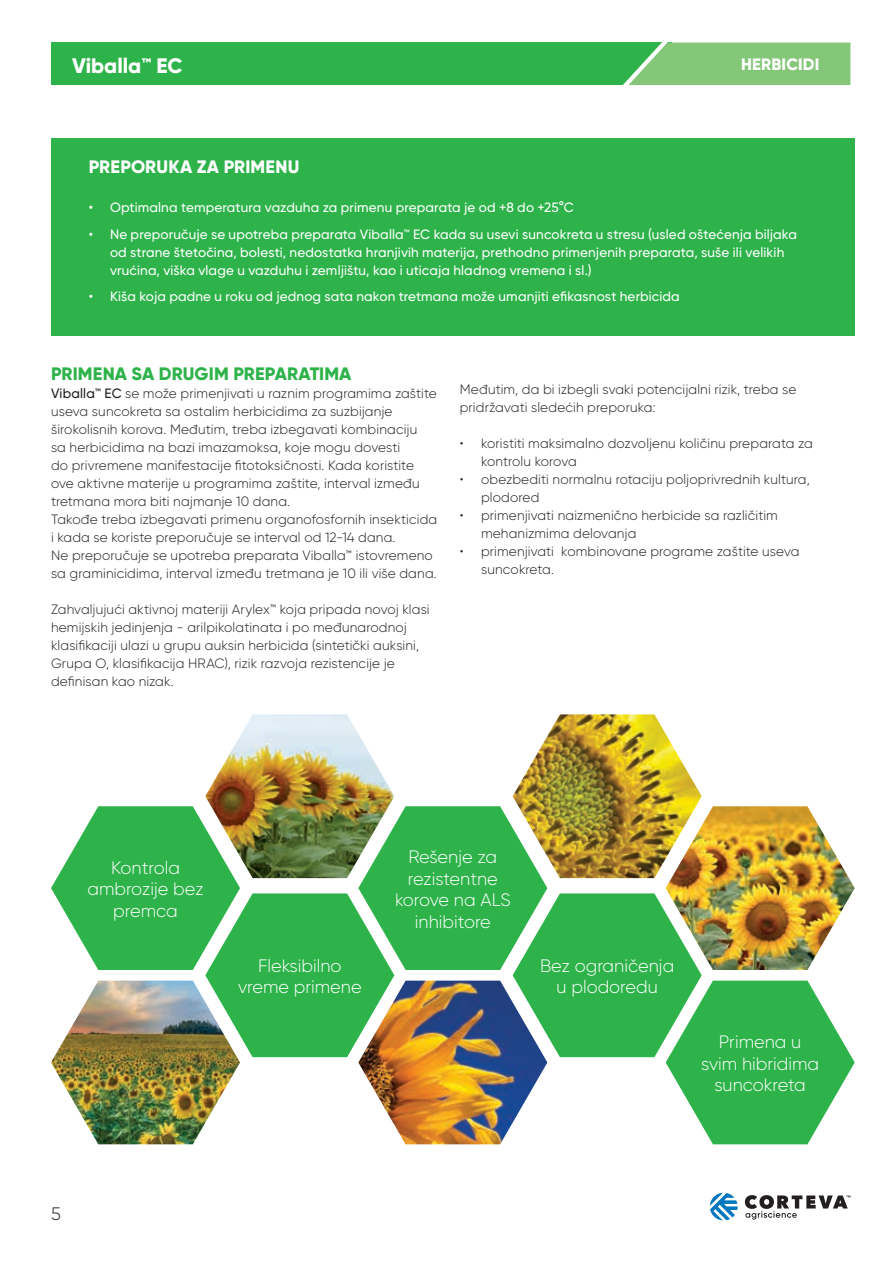
<style>
.page{position:relative;width:893px;height:1263px;background:#fff}
.page>*{position:absolute;margin:0;border:0;box-sizing:border-box;transform-origin:0 0}
.t1{font:800 21px "Gilroy";color:#fff}
.t2{font:300 18px/21.6px "Gilroy";color:#fff;text-align:center}
.t3{font:800 18px "Gilroy";letter-spacing:.005em;color:#2db34a}
.t4{font:800 18px "Gilroy";letter-spacing:.01em;color:#fff}
.t5{font:300 18px "Gilroy";color:#231f20}
.t6{font:800 16.5px "Gilroy";letter-spacing:.01em;color:#fff}
.t7{font:300 13.5px/18px "Gilroy";letter-spacing:.01em;color:#231f20}
.t8{font:500 13.5px/18px "Gilroy";letter-spacing:.01em;color:#fff}
.s1{font-weight:500}
</style>
<div class="page">
<div style="left:51px;top:138px;width:804px;height:198px;background:#2db34a"></div>
<img style="left:51px;top:714px;width:804px;height:430px">
<div style="left:51px;top:43px;width:620px;height:42px;background:#2db34a"></div>
<svg style="left:615px;top:42px;width:235px;height:43px;background:#7dc677"></svg>
<svg style="left:710px;top:1193px;width:28px;height:27px"></svg>
<svg style="left:745px;top:1195px;width:105px;height:24px"></svg>
<h1 class="t1" style="left:72px;top:52px;width:112px">Viballa™ EC</h1>
<p class="t6" style="left:741px;top:54px;width:80px">HERBICIDI</p>
<h2 class="t4" style="left:89px;top:155px;width:212px">PREPORUKA ZA PRIMENU</h2>
<p class="t8" style="left:89px;top:199px;width:487px">• Optimalna temperatura vazduha za primenu preparata je od +8 do +25°C</p>
<p class="t8" style="left:110px;top:225px;width:688px;text-indent:-21px">• Ne preporučuje se upotreba preparata Viballa™ EC kada su usevi suncokreta u stresu (usled oštećenja biljaka od strane štetočina, bolesti, nedostatka hranjivih materija, prethodno primenjenih preparata, suše ili velikih vrućina, viška vlage u vazduhu i zemljištu, kao i uticaja hladnog vremena i sl.)</p>
<p class="t8" style="left:89px;top:288px;width:593px">• Kiša koja padne u roku od jednog sata nakon tretmana može umanjiti efikasnost herbicida</p>
<h2 class="t3" style="left:51px;top:362px;width:302px">PRIMENA SA DRUGIM PREPARATIMA</h2>
<p class="t7" style="left:51px;top:384px;width:388px"><span class="s1">Viballa™ EC</span> se može primenjivati u raznim programima zaštite useva suncokreta sa ostalim herbicidima za suzbijanje širokolisnih korova. Međutim, treba izbegavati kombinaciju<br>sa herbicidima na bazi imazamoksa, koje mogu dovesti<br>do privremene manifestacije fitotoksičnosti. Kada koristite ove aktivne materije u programima zaštite, interval između tretmana mora biti najmanje 10 dana.<br>Takođe treba izbegavati primenu organofosfornih insekticida i kada se koriste preporučuje se interval od 12-14 dana.<br>Ne preporučuje se upotreba preparata Viballa™ istovremeno sa graminicidima, interval između tretmana je 10 ili više dana.</p>
<p class="t7" style="left:51px;top:600px;width:380px">Zahvaljujući aktivnoj materiji Arylex™ koja pripada novoj klasi hemijskih jedinjenja - arilpikolatinata i po međunarodnoj klasifikaciji ulazi u grupu auksin herbicida (sintetički auksini, Grupa O, klasifikacija HRAC), rizik razvoja rezistencije je definisan kao nizak.</p>
<p class="t7" style="left:460px;top:380px;width:338px">Međutim, da bi izbegli svaki potencijalni rizik, treba se pridržavati sledećih preporuka:</p>
<p class="t7" style="left:481px;top:434px;width:333px;text-indent:-21px">• koristiti maksimalno dozvoljenu količinu preparata za kontrolu korova</p>
<p class="t7" style="left:481px;top:470px;width:330px;text-indent:-21px">• obezbediti normalnu rotaciju poljoprivrednih kultura, plodored</p>
<p class="t7" style="left:481px;top:506px;width:298px;text-indent:-21px">• primenjivati naizmenično herbicide sa različitim mehanizmima delovanja</p>
<p class="t7" style="left:481px;top:542px;width:320px;text-indent:-21px">• primenjivati kombinovane programe zaštite useva suncokreta.</p>
<h2 class="t2" style="left:87px;top:856px;width:118px">Kontrola ambrozije bez premca</h2>
<h2 class="t2" style="left:238px;top:954px;width:125px">Fleksibilno vreme primene</h2>
<h2 class="t2" style="left:395px;top:846px;width:117px">Rešenje za rezistentne korove na ALS inhibitore</h2>
<h2 class="t2" style="left:540px;top:954px;width:136px">Bez ograničenja u plodoredu</h2>
<h2 class="t2" style="left:701px;top:1031px;width:120px">Primena u svim hibridima suncokreta</h2>
<h2 class="t5" style="left:51px;top:1203px;width:11px">5</h2>
</div>
